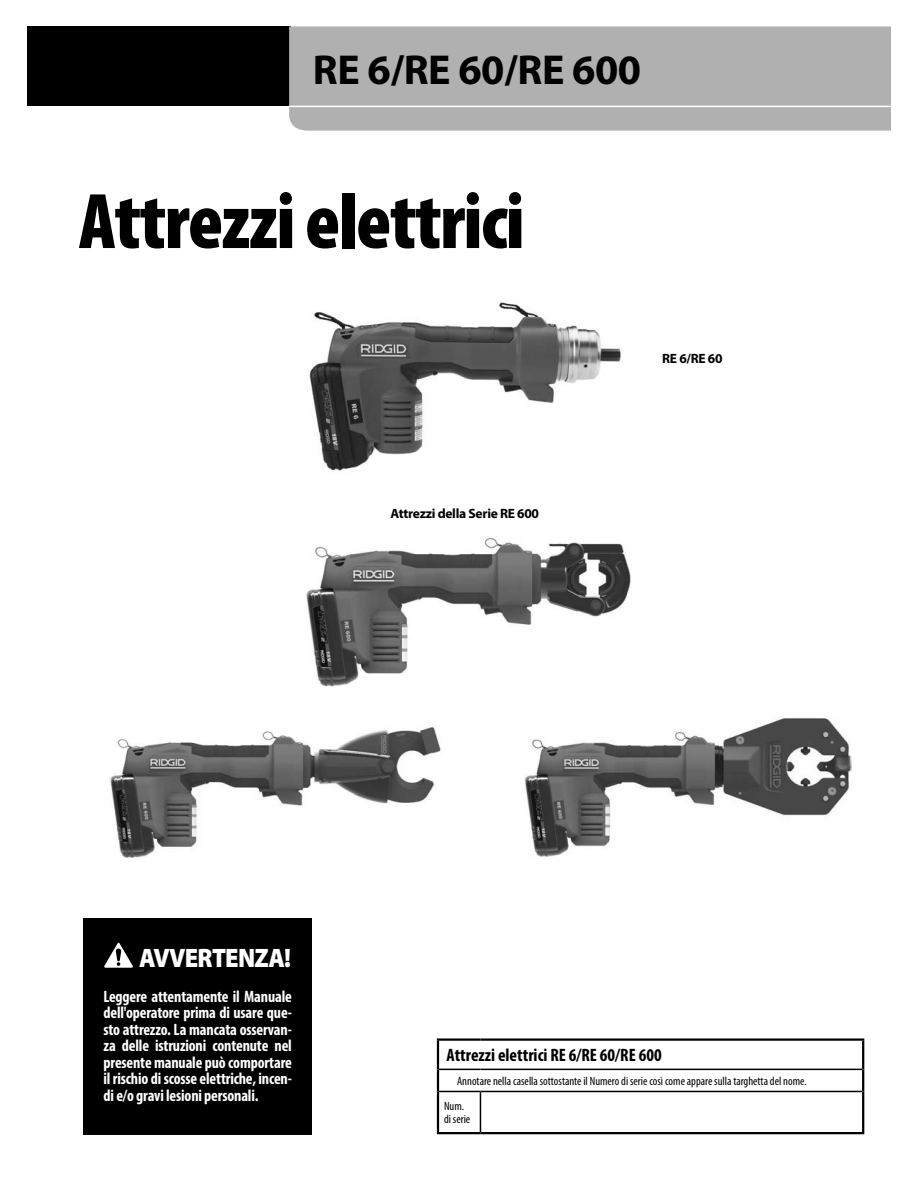
<style>
.page{position:relative;width:918px;height:1188px;background:#fff}
.page>*{position:absolute;margin:0;border:0;box-sizing:border-box;transform-origin:0 0}
.Main_Title{font:900 condensed 79.5px "Myriad Pro";letter-spacing:-.02em;color:#000}
.Main_Header{font:700 42px "Myriad Pro";letter-spacing:-.01em;color:#000}
.BWB_Head{font:900 26.85px "Myriad Pro";letter-spacing:-.03em;color:#fff;scale:.91 1}
.Head_Serialnumber{font:700 condensed 18px "Myriad Pro";color:#000}
.BWB_Body{font:700 condensed 16.5px/16.5px "Myriad Pro";letter-spacing:-.01em;color:#fff;text-align:justify;scale:.96 1}
.Body_Text{font:700 13.5px "Myriad Pro";letter-spacing:-.02em;color:#000}
.Body_Serialnumber{font:condensed 12px "Myriad Pro";color:#000}
</style>
<div class="page">
<div style="left:27px;top:26px;width:264px;height:80px;background:#000"></div>
<div style="left:289px;top:26px;width:602px;height:105px;background:#b0b0b0"></div>
<hr style="left:289px;top:106px;width:602px;height:1px;background:#fff">
<hr style="left:862px;top:1041px;width:2px;height:28px;background:#000">
<hr style="left:862px;top:1069px;width:2px;height:22px;background:#000">
<hr style="left:437px;top:1038px;width:43px;height:3px;background:#000">
<hr style="left:437px;top:1041px;width:2px;height:28px;background:#000">
<hr style="left:480px;top:1038px;width:384px;height:3px;background:#000">
<hr style="left:437px;top:1069px;width:2px;height:22px;background:#000">
<hr style="left:437px;top:1091px;width:2px;height:41px;background:#000">
<hr style="left:862px;top:1091px;width:2px;height:41px;background:#000">
<hr style="left:439px;top:1069px;width:41px;height:1px;background:#000">
<hr style="left:480px;top:1069px;width:382px;height:1px;background:#000">
<hr style="left:439px;top:1091px;width:41px;height:1px;background:#000">
<hr style="left:480px;top:1091px;width:382px;height:1px;background:#000">
<hr style="left:480px;top:1092px;width:1px;height:40px;background:#000">
<hr style="left:437px;top:1132px;width:43px;height:2px;background:#000">
<hr style="left:480px;top:1132px;width:384px;height:2px;background:#000">
<img style="left:309px;top:302px;width:312px;height:169px">
<div style="left:83px;top:918px;width:229px;height:217px;background:#000"></div>
<svg style="left:104px;top:943px;width:29px;height:25px"></svg>
<img style="left:306px;top:538px;width:326px;height:149px">
<img style="left:525px;top:718px;width:327px;height:139px">
<img style="left:110px;top:726px;width:331px;height:132px">
<p class="Main_Header" style="left:313px;top:43px;width:330px">RE 6/RE 60/RE 600</p>
<p class="Main_Title" style="left:79px;top:177px;width:447px">Attrezzi elettrici</p>
<p class="Body_Text" style="left:390px;top:504px;width:150px">Attrezzi della Serie RE 600</p>
<p class="Body_Text" style="left:662px;top:350px;width:62px">RE 6/RE 60</p>
<p class="BWB_Head" style="left:139px;top:942px;width:169px">AVVERTENZA!</p>
<p class="BWB_Body" style="left:104px;top:988px;width:198px">Leggere attentamente il Manuale dell'operatore prima di usare que&shy;sto attrezzo. La mancata osservan&shy;za delle istruzioni contenute nel presente manuale può comportare il rischio di scosse elettriche, incen&shy;di e/o gravi lesioni personali.</p>
<p class="Head_Serialnumber" style="left:447px;top:1044px;width:217px">Attrezzi elettrici RE 6/RE 60/RE 600</p>
<p class="Body_Serialnumber" style="left:457px;top:1074px;width:351px">Annotare nella casella sottostante il Numero di serie così come appare sulla targhetta del nome.</p>
<p class="Body_Serialnumber" style="left:444px;top:1099px;width:22px">Num.</p>
<p class="Body_Serialnumber" style="left:444px;top:1112px;width:28px">di serie</p>
</div>
